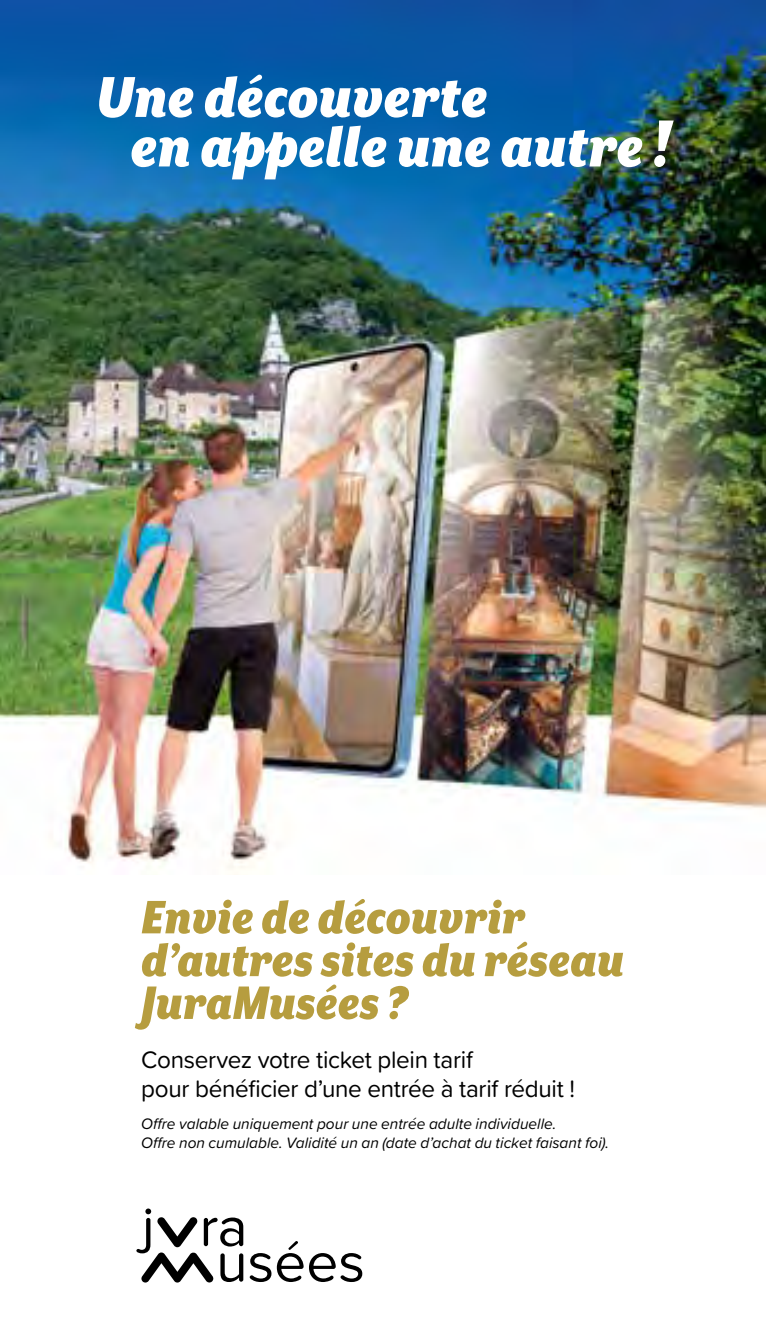
<style>
.page{position:relative;width:766px;height:1340px;background:#fff}
.page>*{position:absolute;margin:0;border:0;box-sizing:border-box;transform-origin:0 0}
.t1{font:italic 900 66.38px/49.5px "Mr Eaves XL San Nar OT";color:#fff}
.t2{font:italic 900 54px/42.8px "Mr Eaves XL San Nar OT";color:#b69d3f}
.t3{font:24.75px/29.7px "Proxima Soft";letter-spacing:-.015em;color:#000}
.t4{font:italic 15.75px/18.9px "Proxima Soft";color:#000}
.s1{font-size:76.5px}
</style>
<div class="page">
<img style="left:0;top:0;width:765px;height:870px">
<svg style="left:136px;top:1208px;width:107px;height:74px"></svg>
<svg style="left:250px;top:1253px;width:21px;height:28px"></svg>
<svg style="left:277px;top:1241px;width:26px;height:40px"></svg>
<svg style="left:309px;top:1253px;width:53px;height:28px"></svg>
<h1 class="t1" style="left:130px;top:72px;width:541px;text-indent:-35px">Une découverte<br>en appelle une autre <span class="s1">!</span></h1>
<h2 class="t2" style="left:141px;top:895px;width:484px">Envie de découvrir d’autres sites du réseau<br>JuraMusées ?</h2>
<h3 class="t3" style="left:141px;top:1043px;width:435px">Conservez votre ticket plein tarif<br>pour bénéficier d’une entrée à tarif réduit !</h3>
<p class="t4" style="left:141px;top:1113px;width:469px">Offre valable uniquement pour une entrée adulte individuelle.<br>Offre non cumulable. Validité un an (date d’achat du ticket faisant foi).</p>
</div>
